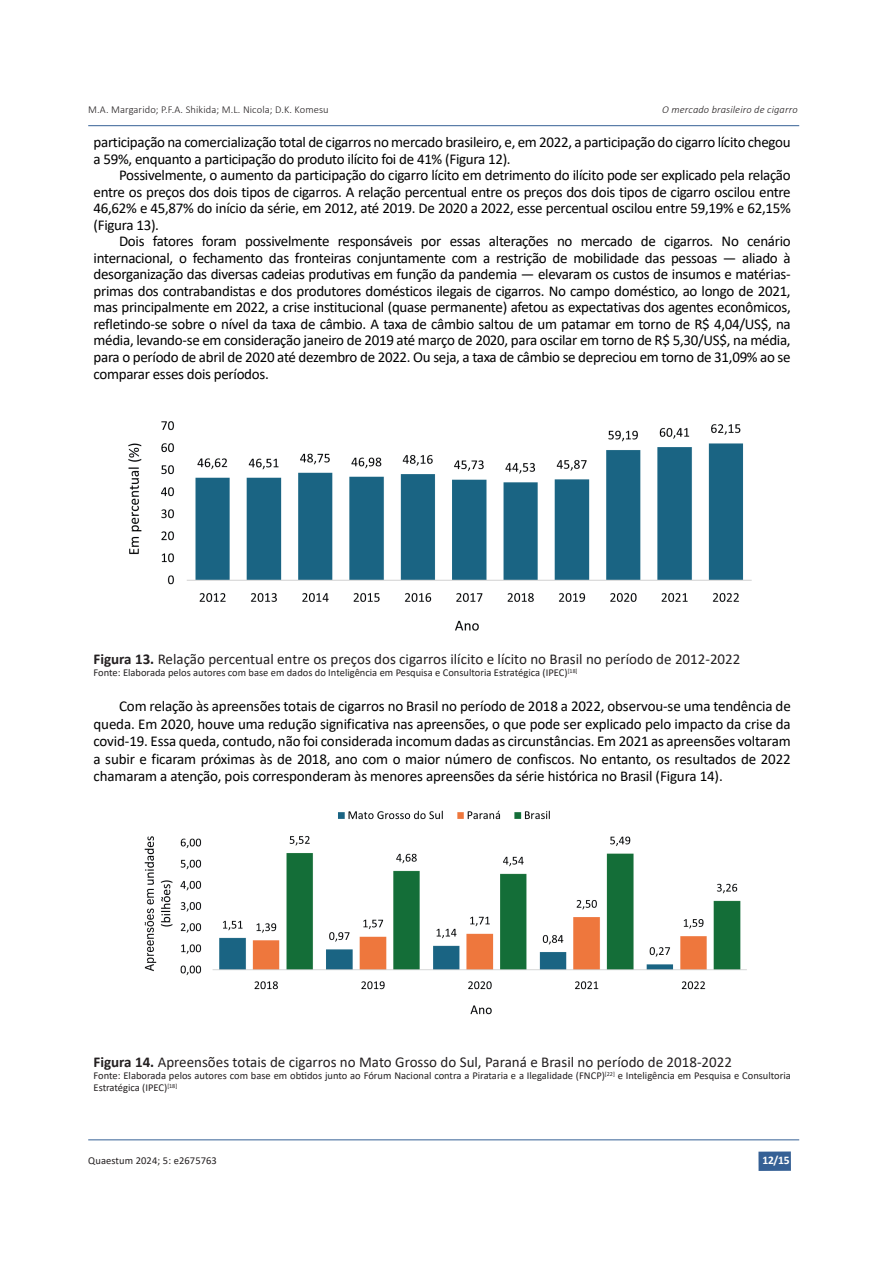
<style>
.page{position:relative;width:893px;height:1263px;background:#fff}
.page>*{position:absolute;margin:0;border:0;box-sizing:border-box;transform-origin:0 0}
.t1{font:15px/16.6px "Calibri";letter-spacing:-.02em;color:#000001;text-align:justify}
.t2{font:15px "Calibri";color:#231f20}
.t3{font:700 11.55px "Calibri";color:#fff}
.t4{font:10.5px/12px "Calibri";color:#231f20}
.t5{font:300 10.5px "Calibri";letter-spacing:.01em;color:#231f20}
.t6{font:italic 300 10.5px "Calibri";letter-spacing:.01em;color:#231f20}
.s1{font-weight:700}
</style>
<div class="page">
<hr style="left:88px;top:125px;width:711px;height:1px;background:#356095">
<div style="left:758px;top:1151px;width:33px;height:20px;background:#356095"></div>
<hr style="left:88px;top:1139px;width:711px;height:1px;background:#356095">
<img style="left:128px;top:421px;width:624px;height:210px">
<img style="left:144px;top:810px;width:603px;height:205px">
<p class="t5" style="left:88px;top:103px;width:242px">M.A. Margarido; P.F.A. Shikida; M.L. Nicola; D.K. Komesu</p>
<p class="t6" style="left:662px;top:103px;width:137px">O mercado brasileiro de cigarro</p>
<p class="t1" style="left:94px;top:134px;width:699px">participação na comercialização total de cigarros no mercado brasileiro, e, em 2022, a participação do cigarro lícito chegou a 59%, enquanto a participação do produto ilícito foi de 41% (Figura 12).</p>
<p class="t1" style="left:94px;top:167px;width:699px;text-indent:26px">Possivelmente, o aumento da participação do cigarro lícito em detrimento do ilícito pode ser explicado pela relação entre os preços dos dois tipos de cigarros. A relação percentual entre os preços dos dois tipos de cigarro oscilou entre 46,62% e 45,87% do início da série, em 2012, até 2019. De 2020 a 2022, esse percentual oscilou entre 59,19% e 62,15% (Figura 13).</p>
<p class="t1" style="left:94px;top:233px;width:699px;text-indent:26px">Dois fatores foram possivelmente responsáveis por essas alterações no mercado de cigarros. No cenário internacional, o fechamento das fronteiras conjuntamente com a restrição de mobilidade das pessoas — aliado à desorganização das diversas cadeias produtivas em função da pandemia — elevaram os custos de insumos e matérias&shy;primas dos contrabandistas e dos produtores domésticos ilegais de cigarros. No campo doméstico, ao longo de 2021, mas principalmente em 2022, a crise institucional (quase permanente) afetou as expectativas dos agentes econômicos, refletindo-se sobre o nível da taxa de câmbio. A taxa de câmbio saltou de um patamar em torno de R$ 4,04/US$, na média, levando-se em consideração janeiro de 2019 até março de 2020, para oscilar em torno de R$ 5,30/US$, na média, para o período de abril de 2020 até dezembro de 2022. Ou seja, a taxa de câmbio se depreciou em torno de 31,09% ao se comparar esses dois períodos.</p>
<p class="t2" style="left:94px;top:649px;width:648px"><span class="s1">Figura 13.</span> Relação percentual entre os preços dos cigarros ilícito e lícito no Brasil no período de 2012-2022</p>
<p class="t4" style="left:94px;top:666px;width:486px">Fonte: Elaborada pelos autores com base em dados do Inteligência em Pesquisa e Consultoria Estratégica (IPEC)<sup>[18]</sup></p>
<p class="t1" style="left:94px;top:697px;width:699px;line-height:17.7px;text-indent:26px">Com relação às apreensões totais de cigarros no Brasil no período de 2018 a 2022, observou-se uma tendência de queda. Em 2020, houve uma redução significativa nas apreensões, o que pode ser explicado pelo impacto da crise da covid-19. Essa queda, contudo, não foi considerada incomum dadas as circunstâncias. Em 2021 as apreensões voltaram a subir e ficaram próximas às de 2018, ano com o maior número de confiscos. No entanto, os resultados de 2022 chamaram a atenção, pois corresponderam às menores apreensões da série histórica no Brasil (Figura 14).</p>
<p class="t2" style="left:94px;top:1051px;width:640px"><span class="s1">Figura 14.</span> Apreensões totais de cigarros no Mato Grosso do Sul, Paraná e Brasil no período de 2018-2022</p>
<p class="t4" style="left:94px;top:1069px;width:699px">Fonte: Elaborada pelos autores com base em obtidos junto ao Fórum Nacional contra a Pirataria e a Ilegalidade (FNCP)<sup>[22]</sup> e Inteligência em Pesquisa e Consultoria<br>Estratégica (IPEC)<sup>[18]</sup></p>
<p class="t4" style="left:88px;top:1154px;width:130px">Quaestum 2024; 5: e2675763</p>
<p class="t3" style="left:762px;top:1152px;width:29px">12/15</p>
</div>
